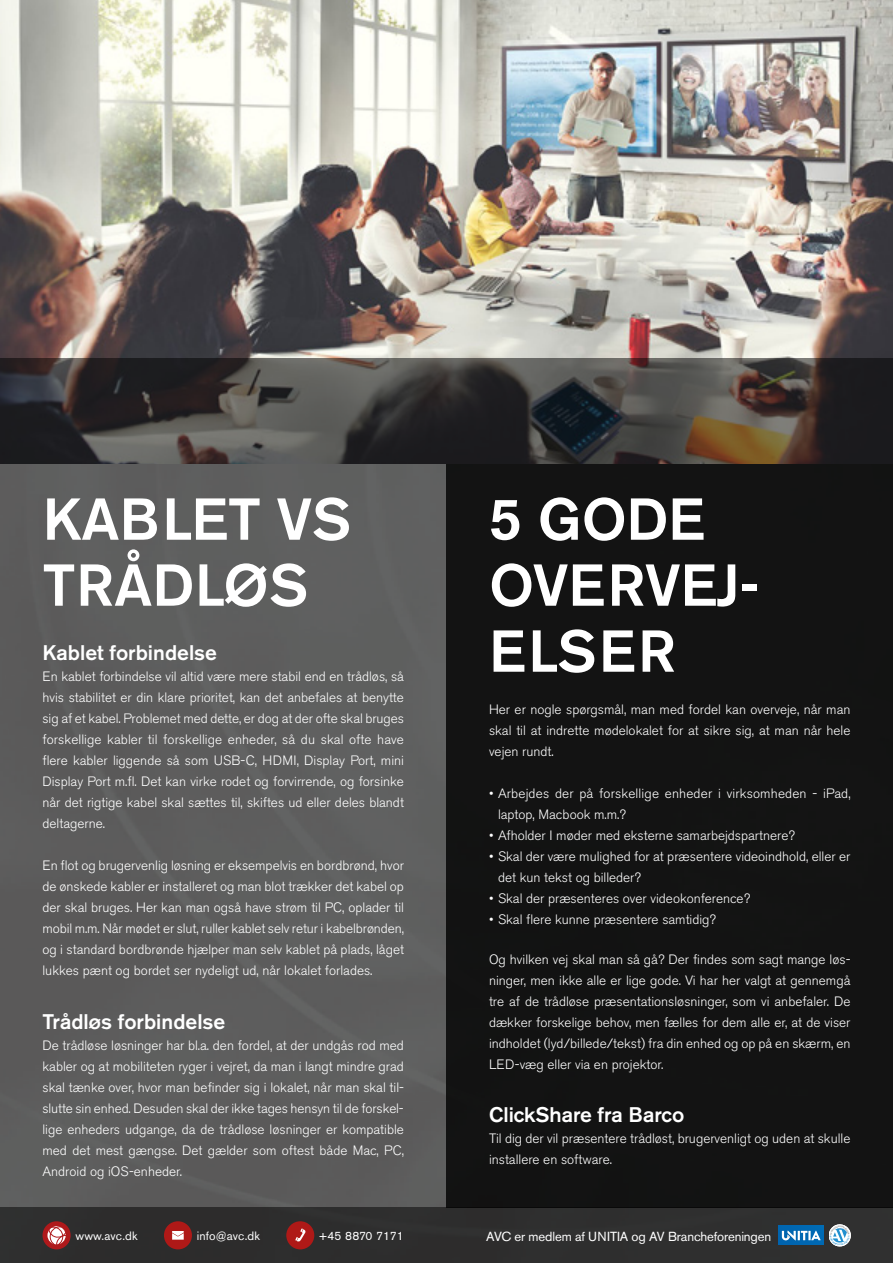
<style>
.page{position:relative;width:893px;height:1263px;background:#fff}
.page>*{position:absolute;margin:0;border:0;box-sizing:border-box;transform-origin:0 0}
.t1{font:500 58.5px/66px "Akzidenz Grotesk BE";color:#fff}
.t2{font:500 21px "Akzidenz Grotesk BE";color:#fff}
.t3{font:300 13.5px/21px "Akzidenz Grotesk BE";color:#fff;text-align:justify}
.t4{font:13.05px "Akzidenz Grotesk BE";letter-spacing:-.01em;color:#fff}
.t5{font:12px "Akzidenz Grotesk BE";letter-spacing:.01em;color:#fff}
.t6{font:700 1.95px "Arial";color:#2290cf}
</style>
<div class="page">
<div style="left:0;top:463px;width:446px;height:745px;background:#5e5e5e"></div>
<div style="left:0;top:1208px;width:893px;height:55px;background:#2e2e2e"></div>
<div style="left:446px;top:0;width:447px;height:1208px;background:#131313"></div>
<div style="left:43px;top:1221px;width:28px;height:28px;background:#af191b;border-radius:50%"></div>
<div style="left:44px;top:1227px;width:19px;height:19px;border:1px solid #af1a1d;border-radius:50%"></div>
<svg style="left:48px;top:1224px;width:22px;height:24px"></svg>
<div style="left:286px;top:1221px;width:28px;height:28px;background:#af1917;border-radius:50%"></div>
<svg style="left:295px;top:1228px;width:11px;height:14px"></svg>
<div style="left:164px;top:1221px;width:28px;height:28px;background:#af1917;border-radius:50%"></div>
<svg style="left:172px;top:1231px;width:12px;height:8px"></svg>
<svg style="left:778px;top:1226px;width:46px;height:19px"></svg>
<svg style="left:782px;top:1231px;width:39px;height:9px"></svg>
<img style="left:0;top:0;width:893px;height:358px">
<svg style="left:0;top:358px;width:878px;height:105px"></svg>
<svg style="left:829px;top:1225px;width:21px;height:21px"></svg>
<h1 class="t1" style="left:43px;top:486px;width:310px">KABLET VS<br>TRÅDLØS</h1>
<h2 class="t2" style="left:43px;top:639px;width:176px">Kablet forbindelse</h2>
<p class="t3" style="left:43px;top:666px;width:363px">En kablet forbindelse vil altid være mere stabil end en trådløs, så hvis stabilitet er din klare prioritet, kan det anbefales at benytte sig af et kabel. Problemet med dette, er dog at der ofte skal bruges forskellige kabler til forskellige enheder, så du skal ofte have flere kabler liggende så som USB-C, HDMI, Display Port, mini Display Port m.fl. Det kan virke rodet og forvirrende, og forsinke når det rigtige kabel skal sættes til, skiftes ud eller deles blandt deltagerne.</p>
<p class="t3" style="left:43px;top:855px;width:363px">En flot og brugervenlig løsning er eksempelvis en bordbrønd, hvor de ønskede kabler er installeret og man blot trækker det kabel op der skal bruges. Her kan man også have strøm til PC, oplader til mobil m.m. Når mødet er slut, ruller kablet selv retur i kabelbrønden, og i standard bordbrønde hjælper man selv kablet på plads, låget lukkes pænt og bordet ser nydeligt ud, når lokalet forlades.</p>
<h2 class="t2" style="left:43px;top:1008px;width:184px">Trådløs forbindelse</h2>
<p class="t3" style="left:43px;top:1035px;width:363px">De trådløse løsninger har bl.a. den fordel, at der undgås rod med kabler og at mobiliteten ryger i vejret, da man i langt mindre grad skal tænke over, hvor man befinder sig i lokalet, når man skal til&shy;slutte sin enhed. Desuden skal der ikke tages hensyn til de forskel&shy;lige enheders udgange, da de trådløse løsninger er kompatible med det mest gængse. Det gælder som oftest både Mac, PC, Android og iOS-enheder.</p>
<h1 class="t1" style="left:489px;top:486px;width:272px">5 GODE<br>OVERVEJ-<br>ELSER</h1>
<p class="t3" style="left:489px;top:699px;width:363px">Her er nogle spørgsmål, man med fordel kan overveje, når man skal til at indrette mødelokalet for at sikre sig, at man når hele vejen rundt.</p>
<p class="t3" style="left:498px;top:783px;width:354px;text-indent:-9px">• Arbejdes der på forskellige enheder i virksomheden - iPad, laptop, Macbook m.m.?</p>
<p class="t3" style="left:489px;top:825px;width:307px">• Afholder I møder med eksterne samarbejdspartnere?</p>
<p class="t3" style="left:498px;top:846px;width:354px;text-indent:-9px">• Skal der være mulighed for at præsentere videoindhold, eller er det kun tekst og billeder?</p>
<p class="t3" style="left:489px;top:888px;width:263px">• Skal der præsenteres over videokonference?</p>
<p class="t3" style="left:489px;top:909px;width:229px">• Skal flere kunne præsentere samtidig?</p>
<p class="t3" style="left:489px;top:949px;width:363px">Og hvilken vej skal man så gå? Der findes som sagt mange løs&shy;ninger, men ikke alle er lige gode. Vi har her valgt at gennemgå tre af de trådløse præsentationsløsninger, som vi anbefaler. De dækker forskelige behov, men fælles for dem alle er, at de viser indholdet (lyd/billede/tekst) fra din enhed og op på en skærm, en LED-væg eller via en projektor.</p>
<h2 class="t2" style="left:489px;top:1101px;width:197px">ClickShare fra Barco</h2>
<p class="t3" style="left:489px;top:1128px;width:363px">Til dig der vil præsentere trådløst, brugervenligt og uden at skulle installere en software.</p>
<p class="t5" style="left:76px;top:1228px;width:64px">www.avc.dk</p>
<p class="t5" style="left:197px;top:1228px;width:64px">info@avc.dk</p>
<p class="t5" style="left:319px;top:1228px;width:86px">+45 8870 7171</p>
<p class="t4" style="left:486px;top:1228px;width:286px">AVC er medlem af UNITIA og AV Brancheforeningen</p>
<p class="t6" style="left:832px;top:1235px;width:2px;rotate:90deg">•</p>
<p class="t6" style="left:848px;top:1236px;width:2px;rotate:-90deg">•</p>
</div>
